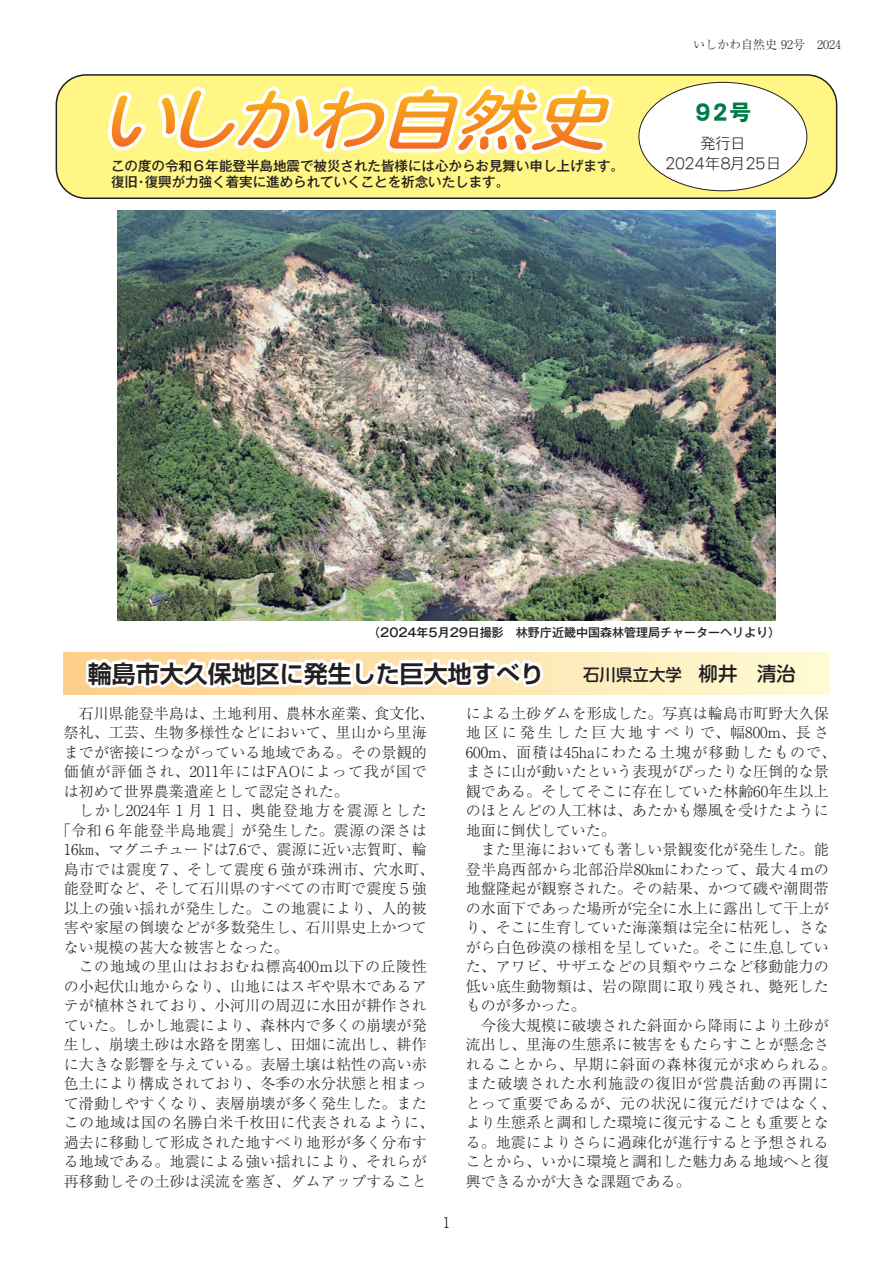
<style>
.page{position:relative;width:893px;height:1263px;background:#fff}
.page>*{position:absolute;margin:0;border:0;box-sizing:border-box;transform-origin:0 0}
.t1{font:700 24px "Shin Go Pr 6 N De";color:#231f20}
.t2{font:21px "Mn C6 M75";color:#017a47}
.t3{font:500 16.5px "Shin M Go Pr 6 N";color:#231f20}
.t4{font:300 15px/19.5px "Ryumin Pr 6 N";letter-spacing:.01em;color:#231f20}
.t5{font:300 15px "Ryumin Pr 6 N";letter-spacing:.04em;color:#231f20}
.t6{font:300 15px "Ryumin Pr 6 N";letter-spacing:.065em;color:#231f20}
.t7{font:300 15px "Ryumin Pr 6 N";letter-spacing:.075em;color:#231f20}
.t8{font:300 15px "Ryumin Pr 6 N";letter-spacing:.03em;color:#231f20}
.t9{font:15px/19.5px "Mn C2 M75";letter-spacing:-.1em;color:#231f20;text-align:center}
.t10{font:500 13.5px/16.5px "Gothic MB101 Pr 6 N";color:#231f20}
.t11{font:500 12px "Gothic MB101 Pr 6 N";color:#231f20}
.t12{font:300 12px "Ryumin Pr 6 N";color:#231f20}
.s1{font-family:"Motoya Cedar W6 90 msp RKSJ H"}
.s2{font-family:"Motoya Cedar W2 90 msp RKSJ H"}
.s3{font-size:19.5px}
</style>
<div class="page">
<svg style="left:64px;top:652px;width:765px;height:42px;background:#fdefc1"></svg>
<svg style="left:83px;top:652px;width:463px;height:41px"></svg>
<div style="left:56px;top:75px;width:781px;height:123px;background:#fff685;border-radius:30px"></div>
<div style="left:56px;top:74px;width:781px;height:125px;border:2px solid #231f20;border-radius:30px"></div>
<svg style="left:55px;top:74px;width:185px;height:244px"></svg>
<svg style="left:112px;top:79px;width:519px;height:236px"></svg>
<div style="left:639px;top:82px;width:168px;height:109px;background:#fff;border-radius:50%"></div>
<img style="left:118px;top:210px;width:657px;height:411px">
<p class="t10" style="left:111px;top:157px;width:514px">この度の令和６年能登半島地震で被災された皆様には心からお見舞い申し上げます。復旧・復興が力強く着実に進められていくことを祈念いたします。</p>
<p class="t12" style="left:693px;top:36px;width:149px">いしかわ自然史 92号　2024</p>
<p class="t2" style="left:695px;top:103px;width:57px">92<span class="s1">号</span></p>
<p class="t9" style="left:665px;top:134px;width:118px"><span class="s2">発行日<br></span>2024<span class="s2">年</span>8<span class="s2">月</span>25<span class="s2">日</span></p>
<p class="t11" style="left:368px;top:622px;width:413px">（2024年5月29日撮影　林野庁近畿中国森林管理局チャーターヘリより）</p>
<p class="t1" style="left:88px;top:654px;width:457px">輪島市大久保地区に発生した巨大地すべり</p>
<p class="t3" style="left:583px;top:661px;width:214px">石川県立大学　<span class="s3">柳井　清治</span></p>
<p class="t4" style="left:64px;top:703px;width:372px">　石川県能登半島は、土地利用、農林水産業、食文化、</p>
<p class="t4" style="left:64px;top:722px;width:365px">祭礼、工芸、生物多様性などにおいて、里山から里海</p>
<p class="t4" style="left:64px;top:742px;width:365px">までが密接につながっている地域である。その景観的</p>
<p class="t6" style="left:64px;top:760px;width:365px">価値が評価され、2011年にはFAOによって我が国で</p>
<p class="t4" style="left:64px;top:781px;width:286px">は初めて世界農業遺産として認定された。</p>
<p class="t7" style="left:64px;top:799px;width:364px">　しかし2024年１月１日、奥能登地方を震源とした</p>
<p class="t5" style="left:56px;top:818px;width:372px">「令和６年能登半島地震」が発生した。震源の深さは</p>
<p class="t4" style="left:64px;top:839px;width:364px">16㎞、マグニチュードは7.6で、震源に近い志賀町、輪</p>
<p class="t5" style="left:64px;top:857px;width:372px">島市では震度７、そして震度６強が珠洲市、穴水町、</p>
<p class="t4" style="left:64px;top:878px;width:365px">能登町など、そして石川県のすべての市町で震度５強</p>
<p class="t4" style="left:64px;top:898px;width:365px">以上の強い揺れが発生した。この地震により、人的被</p>
<p class="t4" style="left:64px;top:917px;width:365px">害や家屋の倒壊などが多数発生し、石川県史上かつて</p>
<p class="t4" style="left:64px;top:937px;width:226px">ない規模の甚大な被害となった。</p>
<p class="t5" style="left:64px;top:955px;width:365px">　この地域の里山はおおむね標高400ｍ以下の丘陵性</p>
<p class="t4" style="left:64px;top:976px;width:365px">の小起伏山地からなり、山地にはスギや県木であるア</p>
<p class="t4" style="left:64px;top:995px;width:365px">テが植林されており、小河川の周辺に水田が耕作され</p>
<p class="t4" style="left:64px;top:1015px;width:365px">ていた。しかし地震により、森林内で多くの崩壊が発</p>
<p class="t4" style="left:64px;top:1034px;width:365px">生し、崩壊土砂は水路を閉塞し、田畑に流出し、耕作</p>
<p class="t4" style="left:64px;top:1054px;width:365px">に大きな影響を与えている。表層土壌は粘性の高い赤</p>
<p class="t4" style="left:64px;top:1073px;width:365px">色土により構成されており、冬季の水分状態と相まっ</p>
<p class="t4" style="left:64px;top:1093px;width:365px">て滑動しやすくなり、表層崩壊が多く発生した。また</p>
<p class="t8" style="left:64px;top:1111px;width:372px">この地域は国の名勝白米千枚田に代表されるように、</p>
<p class="t4" style="left:64px;top:1132px;width:365px">過去に移動して形成された地すべり地形が多く分布す</p>
<p class="t4" style="left:64px;top:1151px;width:365px">る地域である。地震による強い揺れにより、それらが</p>
<p class="t4" style="left:64px;top:1171px;width:365px">再移動しその土砂は渓流を塞ぎ、ダムアップすること</p>
<p class="t4" style="left:443px;top:1211px;width:9px">1</p>
<p class="t4" style="left:466px;top:703px;width:372px">による土砂ダムを形成した。写真は輪島市町野大久保地区に発生した巨大地すべりで、幅800m、長さ<br>600m、面積は45haにわたる土塊が移動したもので、まさに山が動いたという表現がぴったりな圧倒的な景観である。そしてそこに存在していた林齢60年生以上のほとんどの人工林は、あたかも爆風を受けたように地面に倒伏していた。<br>　また里海においても著しい景観変化が発生した。能登半島西部から北部沿岸80㎞にわたって、最大４mの地盤隆起が観察された。その結果、かつて磯や潮間帯の水面下であった場所が完全に水上に露出して干上がり、そこに生育していた海藻類は完全に枯死し、さながら白色砂漠の様相を呈していた。そこに生息していた、アワビ、サザエなどの貝類やウニなど移動能力の低い底生動物類は、岩の隙間に取り残され、斃死したものが多かった。<br>　今後大規模に破壊された斜面から降雨により土砂が流出し、里海の生態系に被害をもたらすことが懸念されることから、早期に斜面の森林復元が求められる。また破壊された水利施設の復旧が営農活動の再開にとって重要であるが、元の状況に復元だけではなく、より生態系と調和した環境に復元することも重要となる。地震によりさらに過疎化が進行すると予想されることから、いかに環境と調和した魅力ある地域へと復興できるかが大きな課題である。</p>
</div>
